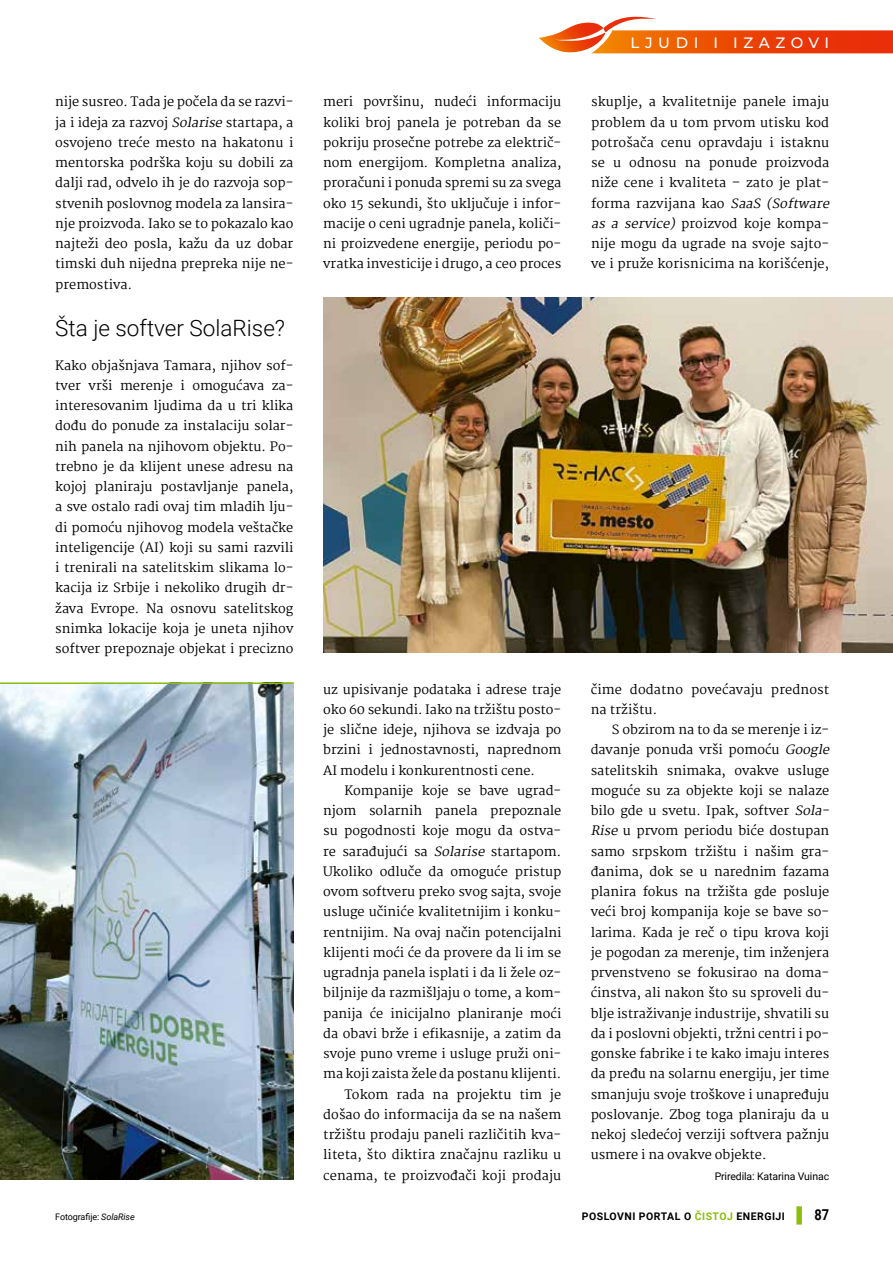
<style>
.page{position:relative;width:893px;height:1263px;background:#fff}
.page>*{position:absolute;margin:0;border:0;box-sizing:border-box;transform-origin:0 0}
.t1{font:300 22.5px "Roboto";color:#000}
.t2{font:500 15px "Montserrat";letter-spacing:.37em;color:#fff}
.t3{font:12.75px/20.2px "Martel";color:#000;text-align:justify}
.t4{font:700 10.5px "Roboto";letter-spacing:.045em;color:#000}
.t5{font:10.5px "Roboto";letter-spacing:-.01em;color:#000}
.t6{font:9px "Roboto";letter-spacing:-.01em;color:#000}
.s1{font-style:italic}
.s2{color:#8bbd0d}
.s3{font-family:"Times New Roman";font-size:15px;color:#8bbd0d}
.s4{font-size:15px}
</style>
<div class="page">
<svg style="left:539px;top:16px;width:354px;height:38px"></svg>
<img style="left:0;top:684px;width:293px;height:496px">
<hr style="left:0;top:682px;width:293px;height:2px;background:#8bbd0d">
<img style="left:323px;top:298px;width:570px;height:355px">
<p class="t3" style="left:55px;top:92px;width:240px">nije susreo. Tada je počela da se razvi&shy;ja i ideja za razvoj <span class="s1">Solarise</span> startapa, a osvojeno treće mesto na hakatonu i mentorska podrška koju su dobili za dalji rad, odvelo ih je do razvoja sop&shy;stvenih poslovnog modela za lansira&shy;nje proizvoda. Iako se to pokazalo kao najteži deo posla, kažu da uz dobar timski duh nijedna prepreka nije ne&shy;premostiva.</p>
<h1 class="t1" style="left:55px;top:312px;width:231px">Šta je softver SolaRise?</h1>
<p class="t3" style="left:55px;top:355px;width:240px">Kako objašnjava Tamara, njihov sof&shy;tver vrši merenje i omogućava za&shy;interesovanim ljudima da u tri klika dođu do ponude za instalaciju solar&shy;nih panela na njihovom objektu. Po&shy;trebno je da klijent unese adresu na kojoj planiraju postavljanje panela, a sve ostalo radi ovaj tim mladih lju&shy;di pomoću njihovog modela veštačke inteligencije (AI) koji su sami razvili i trenirali na satelitskim slikama lo&shy;kacija iz Srbije i nekoliko drugih dr&shy;žava Evrope. Na osnovu satelitskog snimka lokacije koja je uneta njihov softver prepoznaje objekat i precizno</p>
<p class="t6" style="left:55px;top:1210px;width:81px">Fotografije: <span class="s1">SolaRise</span></p>
<p class="t3" style="left:323px;top:92px;width:240px">meri površinu, nudeći informaciju koliki broj panela je potreban da se pokriju prosečne potrebe za električ&shy;nom energijom. Kompletna analiza, proračuni i ponuda spremi su za svega oko 15 sekundi, što uključuje i infor&shy;macije o ceni ugradnje panela, količi&shy;ni proizvedene energije, periodu po&shy;vratka investicije i drugo, a ceo proces</p>
<p class="t2" style="left:631px;top:32px;width:200px">LJUDI I IZAZOVI</p>
<p class="t3" style="left:591px;top:92px;width:243px;text-align:left">skuplje, a kvalitetnije panele imaju problem da u tom prvom utisku kod potrošača cenu opravdaju i istaknu se u odnosu na ponude proizvoda niže cene i kvaliteta – zato je plat&shy;forma razvijana kao <span class="s1">SaaS (Software as a service)</span> proizvod koje kompa&shy;nije mogu da ugrade na svoje sajto&shy;ve i pruže korisnicima na korišćenje,</p>
<p class="t3" style="left:323px;top:679px;width:240px">uz upisivanje podataka i adrese traje oko 60 sekundi. Iako na tržištu posto&shy;je slične ideje, njihova se izdvaja po brzini i jednostavnosti, naprednom AI modelu i konkurentnosti cene.</p>
<p class="t3" style="left:323px;top:780px;width:240px;text-align:right">Kompanije koje se bave ugrad&shy;njom solarnih panela prepoznale su pogodnosti koje mogu da ostva&shy;re sarađujući sa <span class="s1">Solarise</span> startapom.<br>Ukoliko odluče da omoguće pristup ovom softveru preko svog sajta, svoje usluge učiniće kvalitetnijim i konku&shy;rentnijim. Na ovaj način potencijalni klijenti moći će da provere da li im se ugradnja panela isplati i da li žele oz&shy;biljnije da razmišljaju o tome, a kom&shy;panija će inicijalno planiranje moći da obavi brže i efikasnije, a zatim da svoje puno vreme i usluge pruži oni&shy;ma koji zaista žele da postanu klijenti.<br>Tokom rada na projektu tim je došao do informacija da se na našem tržištu prodaju paneli različitih kva&shy;liteta, što diktira značajnu razliku u cenama, te proizvođači koji prodaju</p>
<p class="t3" style="left:591px;top:679px;width:240px">čime dodatno povećavaju prednost na tržištu.</p>
<p class="t3" style="left:591px;top:719px;width:244px;text-align:left;text-indent:21px">S obzirom na to da se merenje i iz&shy;davanje ponuda vrši pomoću <span class="s1">Google </span>satelitskih snimaka, ovakve usluge moguće su za objekte koji se nalaze bilo gde u svetu. Ipak, softver <span class="s1">Sola-Rise</span> u prvom periodu biće dostupan samo srpskom tržištu i našim gra&shy;đanima, dok se u narednim fazama planira fokus na tržišta gde posluje veći broj kompanija koje se bave so&shy;larima. Kada je reč o tipu krova koji je pogodan za merenje, tim inženjera prvenstveno se fokusirao na doma&shy;ćinstva, ali nakon što su sproveli du&shy;blje istraživanje industrije, shvatili su da i poslovni objekti, tržni centri i po&shy;gonske fabrike i te kako imaju interes da pređu na solarnu energiju, jer time smanjuju svoje troškove i unapređuju poslovanje. Zbog toga planiraju da u nekoj sledećoj verziji softvera pažnju usmere i na ovakve objekte.</p>
<p class="t5" style="left:715px;top:1168px;width:116px">Priredila: Katarina Vuinac</p>
<p class="t4" style="left:582px;top:1209px;width:249px">POSLOVNI PORTAL O <span class="s2">ČISTOJ</span> ENERGIJI <span class="s3">▌</span> <span class="s4">87</span></p>
</div>
